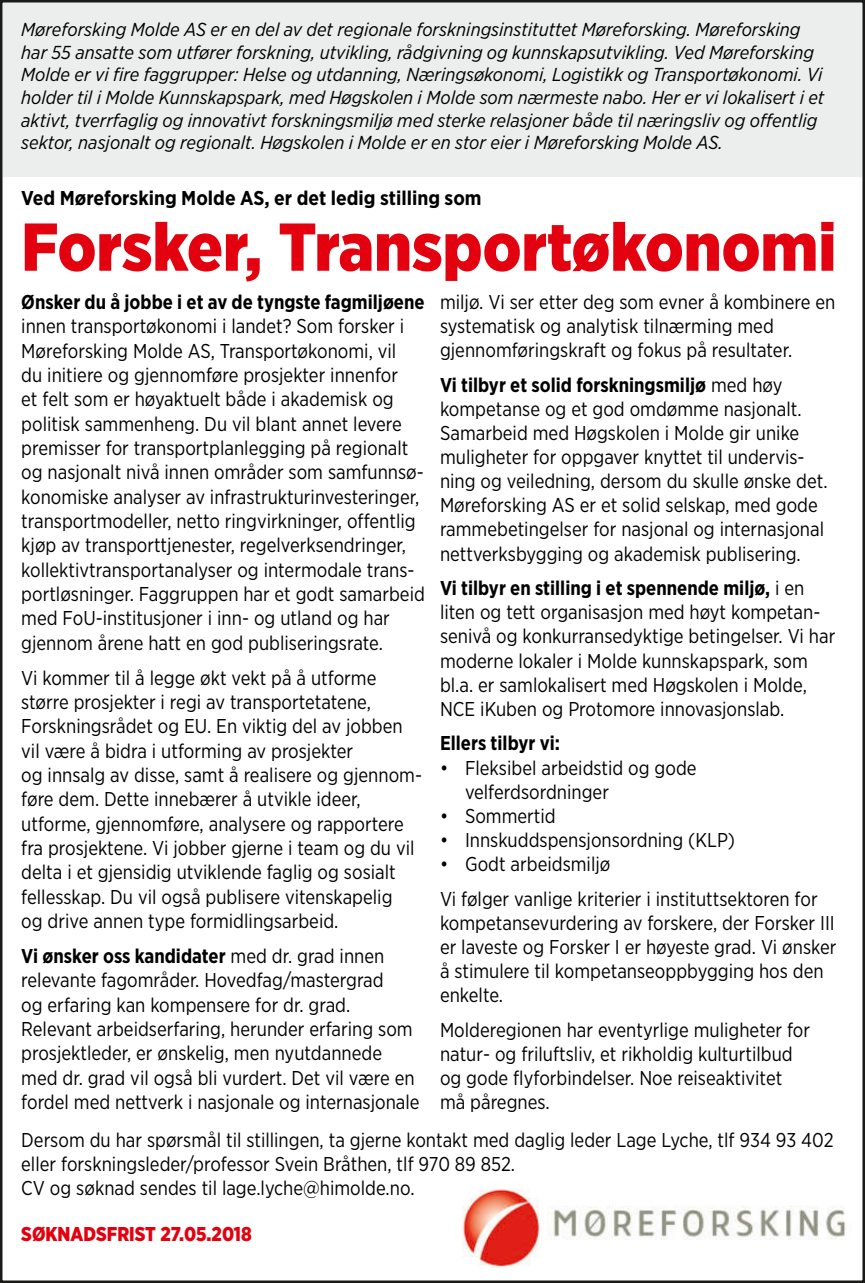
<style>
.page{position:relative;width:865px;height:1283px;background:#fff}
.page>*{position:absolute;margin:0;border:0;box-sizing:border-box;transform-origin:0 0}
.t1{font:900 67.5px "Gotham Narrow";color:#e3000f}
.t2{font:20px/24.2px "Gotham Narrow";color:#000;scale:.95 1}
.t3{font:700 20px "Gotham Narrow";color:#000;scale:.95 1}
.t4{font:700 20px "Gotham Narrow";color:#000}
.t5{font:900 20px "Gotham Narrow";color:#e3000f;scale:.95 1}
.t6{font:italic 18.75px/22.5px "Gotham Narrow";color:#000}
.s1{font-weight:700}
</style>
<div class="page">
<div style="left:2px;top:2px;width:860px;height:175px;background:#eceded"></div>
<img style="left:463px;top:1189px;width:383px;height:79px">
<p class="t6" style="left:21px;top:18px;width:804px">Møreforsking Molde AS er en del av det regionale forskningsinstituttet Møreforsking. Møreforsking har 55 ansatte som utfører forskning, utvikling, rådgivning og kunnskapsutvikling. Ved Møreforsking Molde er vi fire faggrupper: Helse og utdanning, Næringsøkonomi, Logistikk og Transportøkonomi. Vi holder til i Molde Kunnskapspark, med Høgskolen i Molde som nærmeste nabo. Her er vi lokalisert i et aktivt, tverrfaglig og innovativt forskningsmiljø med sterke relasjoner både til næringsliv og offentlig sektor, nasjonalt og regionalt. Høgskolen i Molde er en stor eier i Møreforsking Molde AS.</p>
<p class="t4" style="left:21px;top:185px;width:462px">Ved Møreforsking Molde AS, er det ledig stilling som</p>
<h1 class="t1" style="left:21px;top:202px;width:816px">Forsker, Transportøkonomi</h1>
<p class="t3" style="left:21px;top:289px;width:426px">Ønsker du å jobbe i et av de tyngste fagmiljøene</p>
<p class="t2" style="left:21px;top:314px;width:426px">innen transportøkonomi i landet? Som forsker i Møreforsking Molde AS, Transportøkonomi, vil<br>du initiere og gjennomføre prosjekter innenfor<br>et felt som er høyaktuelt både i akademisk og politisk sammenheng. Du vil blant annet levere premisser for transportplanlegging på regionalt og nasjonalt nivå innen områder som samfunnsø&shy;konomiske analyser av infrastrukturinvesteringer, transportmodeller, netto ringvirkninger, offentlig kjøp av transporttjenester, regelverksendringer, kollektivtransportanalyser og intermodale trans&shy;portløsninger. Faggruppen har et godt samarbeid med FoU-institusjoner i inn- og utland og har gjennom årene hatt en god publiseringsrate.</p>
<p class="t2" style="left:21px;top:665px;width:423px">Vi kommer til å legge økt vekt på å utforme større prosjekter i regi av transportetatene, Forskningsrådet og EU. En viktig del av jobben vil være å bidra i utforming av prosjekter<br>og innsalg av disse, samt å realisere og gjennom&shy;føre dem. Dette innebærer å utvikle ideer, utforme, gjennomføre, analysere og rapportere fra prosjektene. Vi jobber gjerne i team og du vil delta i et gjensidig utviklende faglig og sosialt fellesskap. Du vil også publisere vitenskapelig<br>og drive annen type formidlingsarbeid.</p>
<p class="t2" style="left:21px;top:943px;width:421px"><span class="s1">Vi ønsker oss kandidater</span> med dr. grad innen relevante fagområder. Hovedfag/mastergrad<br>og erfaring kan kompensere for dr. grad.<br>Relevant arbeidserfaring, herunder erfaring som prosjektleder, er ønskelig, men nyutdannede med dr. grad vil også bli vurdert. Det vil være en fordel med nettverk i nasjonale og internasjonale</p>
<p class="t2" style="left:440px;top:289px;width:417px">miljø. Vi ser etter deg som evner å kombinere en systematisk og analytisk tilnærming med gjennomføringskraft og fokus på resultater.</p>
<p class="t2" style="left:440px;top:372px;width:409px"><span class="s1">Vi tilbyr et solid forskningsmiljø</span> med høy kompetanse og et god omdømme nasjonalt.<br>Samarbeid med Høgskolen i Molde gir unike muligheter for oppgaver knyttet til undervis&shy;ning og veiledning, dersom du skulle ønske det.<br>Møreforsking AS er et solid selskap, med gode rammebetingelser for nasjonal og internasjonal nettverksbygging og akademisk publisering.</p>
<p class="t2" style="left:440px;top:576px;width:418px"><span class="s1">Vi tilbyr en stilling i et spennende miljø,</span> i en liten og tett organisasjon med høyt kompetan&shy;senivå og konkurransedyktige betingelser. Vi har moderne lokaler i Molde kunnskapspark, som bl.a. er samlokalisert med Høgskolen i Molde, NCE iKuben og Protomore innovasjonslab.</p>
<p class="t3" style="left:440px;top:730px;width:128px">Ellers tilbyr vi:</p>
<p class="t2" style="left:465px;top:755px;width:245px;text-indent:-25px">• Fleksibel arbeidstid og gode velferdsordninger</p>
<p class="t2" style="left:440px;top:803px;width:123px">• Sommertid</p>
<p class="t2" style="left:440px;top:827px;width:312px">• Innskuddspensjonsordning (KLP)</p>
<p class="t2" style="left:440px;top:846px;width:399px;line-height:34.8px">• Godt arbeidsmiljø<br>Vi følger vanlige kriterier i instituttsektoren for</p>
<p class="t2" style="left:440px;top:910px;width:419px">kompetansevurdering av forskere, der Forsker III er laveste og Forsker I er høyeste grad. Vi ønsker å stimulere til kompetanseoppbygging hos den enkelte.</p>
<p class="t2" style="left:440px;top:1017px;width:391px">Molderegionen har eventyrlige muligheter for natur- og friluftsliv, et rikholdig kulturtilbud og gode flyforbindelser. Noe reiseaktivitet må påregnes.</p>
<p class="t2" style="left:21px;top:1127px;width:856px">Dersom du har spørsmål til stillingen, ta gjerne kontakt med daglig leder Lage Lyche, tlf 934 93 402 eller forskningsleder/professor Svein Bråthen, tlf 970 89 852.<br>CV og søknad sendes til lage.lyche@himolde.no.</p>
<p class="t5" style="left:21px;top:1220px;width:244px">SøknadSFriST 27.05.2018</p>
</div>
